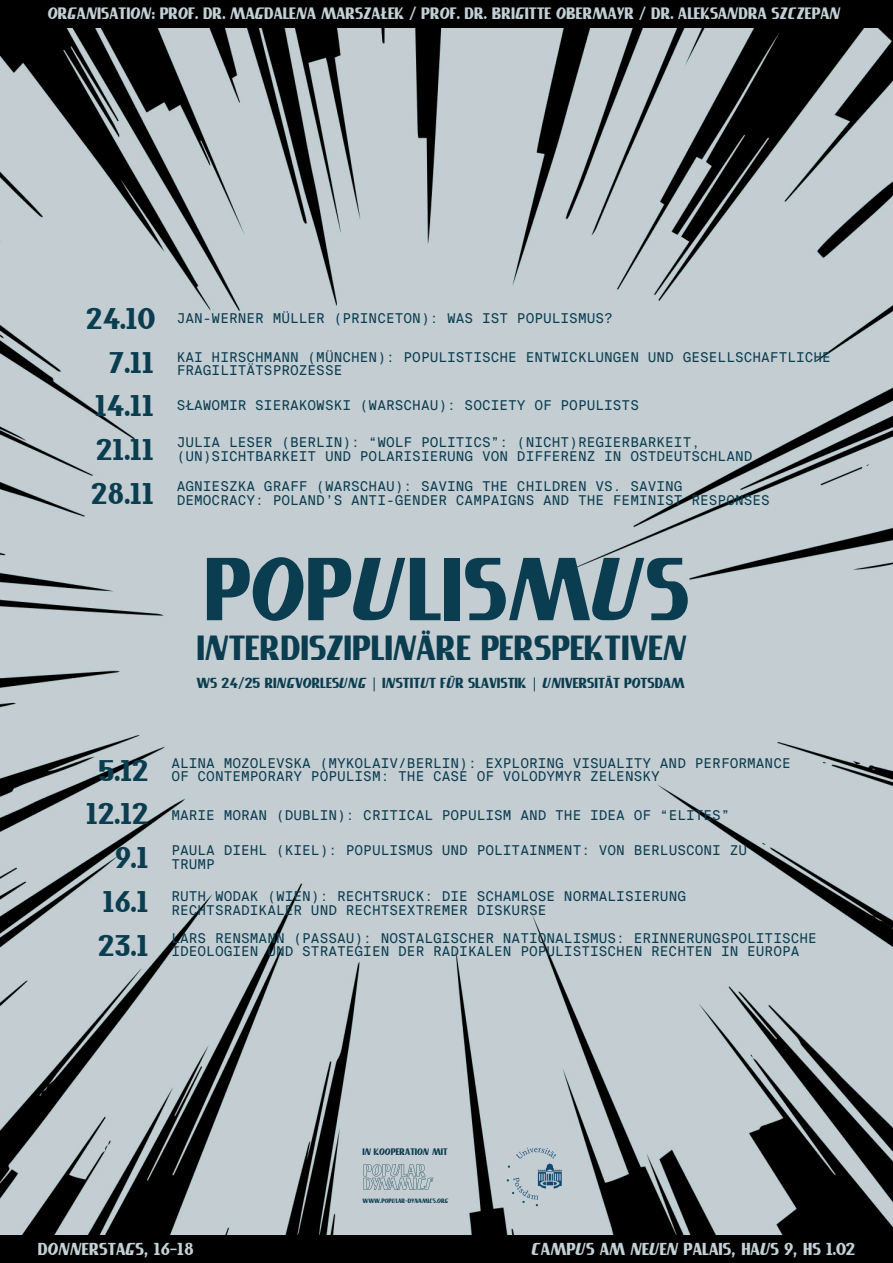
<style>
.page{position:relative;width:893px;height:1263px;background:#fff}
.page>*{position:absolute;margin:0;border:0;box-sizing:border-box;transform-origin:0 0}
.t1{font:85.05px "SL Comrade 8.7";color:#0b3d50}
.t2{font:33.3px "SL Comrade 8.7";color:#0b3d50}
.t3{font:28.5px "SL Comrade 8.7";color:#0b3d50}
.t4{font:16.5px "SL Comrade 8.7";color:#c3d0d6}
.t5{font:15.75px "SL Comrade 8.7";color:#c3d0d6}
.t6{font:13.88px "SL Comrade 8.7";color:#0b3d50}
.t7{font:13.5px/13.5px "Suisse Intl Mono";color:#0b3d50}
.t8{font:9px "SL Comrade 8.7";color:#0b3d50}
.t9{font:6px "SL Comrade 8.7";color:#0b3d50}
.s1{font-family:"Noto Sans"}
</style>
<div class="page">
<img style="left:0;top:28px;width:893px;height:1207px">
<div style="left:0;top:1235px;width:893px;height:28px;background:#000"></div>
<img style="left:505px;top:1146px;width:61px;height:62px">
<img style="left:356px;top:1162px;width:85px;height:31px">
<div style="left:0;top:0;width:893px;height:28px;background:#000"></div>
<p class="t5" style="left:48px;top:4px;width:794px">ORGANISATION: PROF. DR. MAGDALENA MARSZAŁEK / PROF. DR. BRIGITTE OBERMAYR / DR. ALEKSANDRA SZCZEPAN</p>
<h2 class="t3" style="left:86px;top:301px;width:69px">24.10</h2>
<h2 class="t3" style="left:109px;top:345px;width:47px">7.11</h2>
<h2 class="t3" style="left:95px;top:389px;width:60px">14.11</h2>
<h2 class="t3" style="left:96px;top:432px;width:59px">21.11</h2>
<h2 class="t3" style="left:91px;top:476px;width:64px">28.11</h2>
<h1 class="t7" style="left:177px;top:311px;width:438px">JAN-WERNER MÜLLER (PRINCETON): WAS IST POPULISMUS?</h1>
<h4 class="t7" style="left:177px;top:350px;width:656px">KAI HIRSCHMANN (MÜNCHEN): POPULISTISCHE ENTWICKLUNGEN UND GESELLSCHAFTLICHE<br>FRAGILITÄTSPROZESSE</h4>
<h4 class="t7" style="left:177px;top:399px;width:464px">SŁAWOMIR SIERAKOWSKI (WARSCHAU): SOCIETY OF POPULISTS</h4>
<h4 class="t7" style="left:177px;top:436px;width:577px">JULIA LESER (BERLIN): “WOLF POLITICS”: (NICHT)REGIERBARKEIT, (UN)SICHTBARKEIT UND POLARISIERUNG VON DIFFERENZ IN OSTDEUTSCHLAND</h4>
<h4 class="t7" style="left:177px;top:480px;width:595px">AGNIESZKA GRAFF (WARSCHAU): SAVING THE CHILDREN VS. SAVING<br>DEMOCRACY: POLAND’S ANTI-GENDER CAMPAIGNS AND THE FEMINIST RESPONSES</h4>
<h2 class="t1" style="left:203px;top:537px;width:488px">POPULISMUS</h2>
<h2 class="t2" style="left:196px;top:628px;width:492px">INTERDISZIPLINÄRE PERSPEKTIVEN</h2>
<p class="t6" style="left:196px;top:674px;width:490px">WS 24/25 RINGVORLESUNG <span class="s1">|</span> INSTITUT FÜR SLAVISTIK <span class="s1">|</span> UNIVERSITÄT POTSDAM</p>
<h2 class="t3" style="left:98px;top:753px;width:52px">5.12</h2>
<h2 class="t3" style="left:86px;top:796px;width:64px">12.12</h2>
<h4 class="t3" style="left:115px;top:840px;width:35px">9.1</h4>
<h4 class="t3" style="left:103px;top:884px;width:47px">16.1</h4>
<h2 class="t3" style="left:98px;top:928px;width:52px">23.1</h2>
<h4 class="t7" style="left:171px;top:756px;width:621px">ALINA MOZOLEVSKA (MYKOLAIV/BERLIN): EXPLORING VISUALITY AND PERFORMANCE<br>OF CONTEMPORARY POPULISM: THE CASE OF VOLODYMYR ZELENSKY</h4>
<h4 class="t7" style="left:171px;top:809px;width:560px">MARIE MORAN (DUBLIN): CRITICAL POPULISM AND THE IDEA OF “ELITES”</h4>
<h5 class="t7" style="left:171px;top:844px;width:577px">PAULA DIEHL (KIEL): POPULISMUS UND POLITAINMENT: VON BERLUSCONI ZU<br>TRUMP</h5>
<p class="t7" style="left:171px;top:890px;width:516px">RUTH WODAK (WIEN): RECHTSRUCK: DIE SCHAMLOSE NORMALISIERUNG<br>RECHTSRADIKALER UND RECHTSEXTREMER DISKURSE</p>
<p class="t7" style="left:171px;top:931px;width:647px">LARS RENSMANN (PASSAU): NOSTALGISCHER NATIONALISMUS: ERINNERUNGSPOLITISCHE<br>IDEOLOGIEN UND STRATEGIEN DER RADIKALEN POPULISTISCHEN RECHTEN IN EUROPA</p>
<h4 class="t8" style="left:362px;top:1146px;width:87px">IN KOOPERATION MIT</h4>
<h4 class="t9" style="left:362px;top:1197px;width:87px">WWW.POPULAR-DYNAMICS.ORG</h4>
<h2 class="t4" style="left:38px;top:1238px;width:157px">DONNERSTAGS, 16-18</h2>
<h4 class="t4" style="left:531px;top:1238px;width:325px">CAMPUS AM NEUEN PALAIS, HAUS 9, HS 1.02</h4>
</div>
